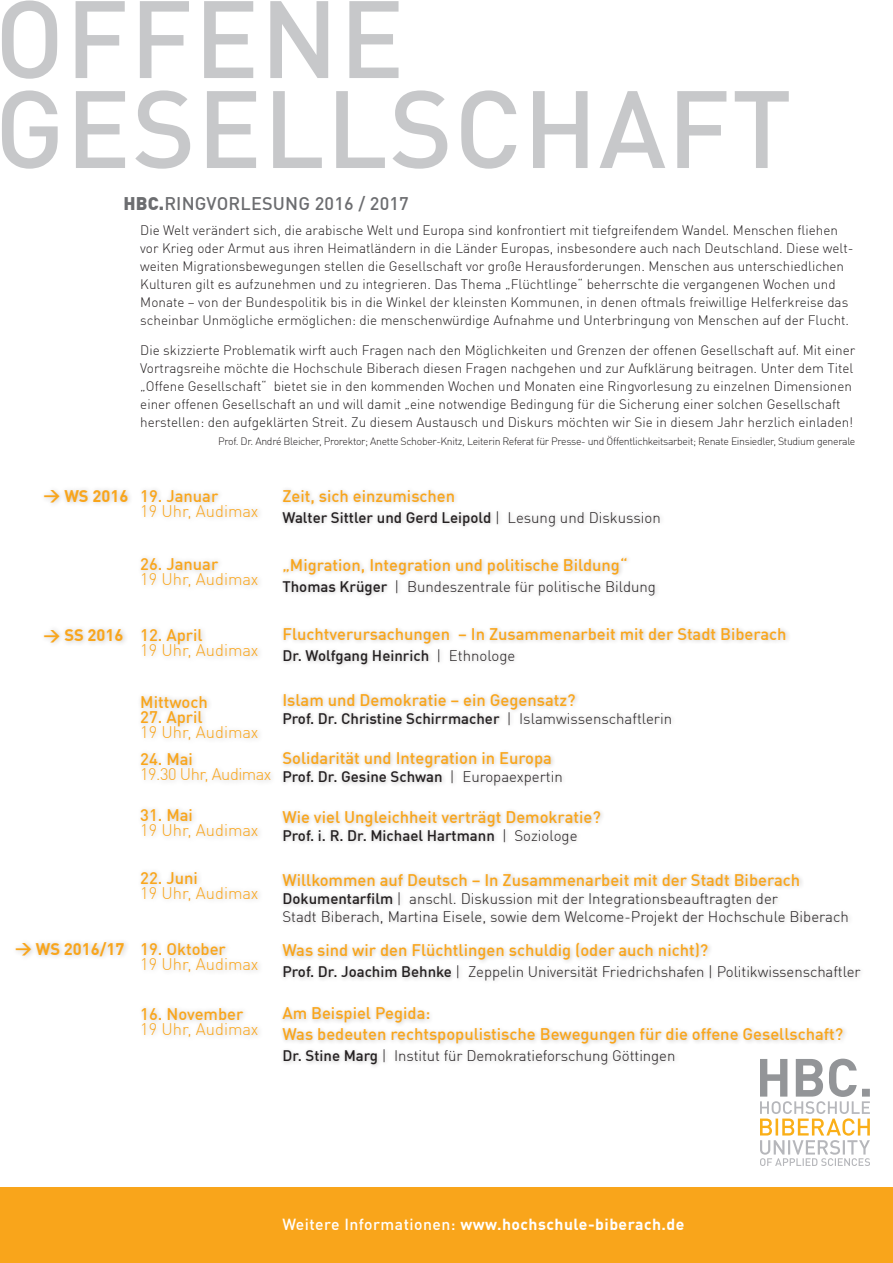
<style>
.page{position:relative;width:893px;height:1263px;background:#fff}
.page>*{position:absolute;margin:0;border:0;box-sizing:border-box;transform-origin:0 0}
.t1{font:500 108px/90px "DIN Offc";letter-spacing:.01em;color:#c7c8ca}
.t2{font:500 18px "DIN Offc";letter-spacing:.01em;color:#6c6d70}
.t3{font:500 16.5px/21px "DIN Offc";color:#f9a51b}
.t4{font:300 16.5px "DIN Offc";color:#f9a51b}
.t5{font:700 16.5px "DIN Offc";color:#f9a51b}
.t6{font:300 16.5px "DIN Offc";letter-spacing:-.03em;color:#f9a51b}
.t7{font:700 15.75px "DIN Offc";letter-spacing:.03em;color:#fff}
.t8{font:300 15px/18px "DIN Offc";color:#231f20}
.t9{font:500 15px "DIN Offc";color:#231f20}
.t10{font:300 13.5px/18px "DIN Offc";color:#231f20}
.t11{font:300 10.5px "DIN Offc";letter-spacing:-.03em;color:#231f20}
.s1{font-weight:900}
.s2{font-family:"DIN"}
.s3{font-weight:300}
.s4{font-weight:500}
</style>
<div class="page">
<div style="left:0;top:1188px;width:893px;height:75px;background:#f9a51b"></div>
<div style="left:138px;top:485px;width:126px;height:39px;background:#231f20;opacity:.25"></div>
<div style="left:137px;top:553px;width:127px;height:40px;background:#231f20;opacity:.25"></div>
<div style="left:138px;top:625px;width:126px;height:39px;background:#231f20;opacity:.25"></div>
<div style="left:279px;top:486px;width:586px;height:583px;background:#231f20;opacity:.25"></div>
<div style="left:40px;top:625px;width:89px;height:24px;background:#231f20;opacity:.25"></div>
<div style="left:40px;top:485px;width:94px;height:24px;background:#231f20;opacity:.25"></div>
<div style="left:12px;top:937px;width:118px;height:25px;background:#231f20;opacity:.25"></div>
<div style="left:137px;top:691px;width:127px;height:55px;background:#231f20;opacity:.25"></div>
<div style="left:137px;top:749px;width:140px;height:39px;background:#231f20;opacity:.25"></div>
<div style="left:137px;top:805px;width:127px;height:39px;background:#fbfbfb"></div>
<svg style="left:760px;top:1059px;width:110px;height:107px"></svg>
<div style="left:137px;top:867px;width:127px;height:39px;background:#231f20;opacity:.25"></div>
<div style="left:138px;top:938px;width:126px;height:39px;background:#231f20;opacity:.25"></div>
<div style="left:138px;top:1004px;width:126px;height:39px;background:#231f20;opacity:.25"></div>
<h1 class="t1" style="left:-5px;top:-10px;width:799px">OFFENE<br>GESELLSCHAFT</h1>
<h2 class="t2" style="left:123px;top:192px;width:287px"><span class="s1">HBC.</span>RINGVORLESUNG 2016 / 2017</h2>
<p class="t10" style="left:140px;top:221px;width:715px">Die Welt verändert sich, die arabische Welt und Europa sind konfrontiert mit tiefgreifendem Wandel. Menschen fliehen vor Krieg oder Armut aus ihren Heimatländern in die Länder Europas, insbesondere auch nach Deutschland. Diese welt&shy;weiten Migrationsbewegungen stellen die Gesellschaft vor große Herausforderungen. Menschen aus unterschiedlichen Kulturen gilt es aufzunehmen und zu integrieren. Das Thema „Flüchtlinge“ beherrschte die vergangenen Wochen und Monate – von der Bundespolitik bis in die Winkel der kleinsten Kommunen, in denen oftmals freiwillige Helferkreise das scheinbar Unmögliche ermöglichen: die menschenwürdige Aufnahme und Unterbringung von Menschen auf der Flucht.</p>
<p class="t10" style="left:140px;top:341px;width:717px">Die skizzierte Problematik wirft auch Fragen nach den Möglichkeiten und Grenzen der offenen Gesellschaft auf. Mit einer Vortragsreihe möchte die Hochschule Biberach diesen Fragen nachgehen und zur Aufklärung beitragen. Unter dem Titel „Offene Gesellschaft“ bietet sie in den kommenden Wochen und Monaten eine Ringvorlesung zu einzelnen Dimensionen einer offenen Gesellschaft an und will damit „eine notwendige Bedingung für die Sicherung einer solchen Gesellschaft herstellen: den aufgeklärten Streit. Zu diesem Austausch und Diskurs möchten wir Sie in diesem Jahr herzlich einladen!</p>
<p class="t11" style="left:218px;top:435px;width:639px">Prof. Dr. André Bleicher, Prorektor; Anette Schober-Knitz, Leiterin Referat für Presse- und Öffentlichkeitsarbeit; Renate Einsiedler, Studium generale</p>
<p class="t5" style="left:44px;top:485px;width:86px"><span class="s2">&gt;</span> WS 2016</p>
<p class="t5" style="left:44px;top:624px;width:81px"><span class="s2">&gt;</span> SS 2016</p>
<p class="t5" style="left:15px;top:938px;width:111px"><span class="s2">&gt;</span> WS 2016/17</p>
<p class="t3" style="left:140px;top:485px;width:79px">19. Januar</p>
<p class="t4" style="left:140px;top:500px;width:120px">19 Uhr, Audimax</p>
<p class="t3" style="left:140px;top:553px;width:79px">26. Januar</p>
<p class="t4" style="left:140px;top:569px;width:120px">19 Uhr, Audimax</p>
<p class="t3" style="left:140px;top:624px;width:64px">12. April</p>
<p class="t4" style="left:140px;top:640px;width:120px">19 Uhr, Audimax</p>
<p class="t3" style="left:140px;top:691px;width:69px">Mittwoch</p>
<p class="t3" style="left:140px;top:706px;width:64px">27. April</p>
<p class="t4" style="left:140px;top:722px;width:120px">19 Uhr, Audimax</p>
<p class="t3" style="left:140px;top:748px;width:54px">24. Mai</p>
<p class="t6" style="left:140px;top:764px;width:133px">19.30 Uhr, Audimax</p>
<p class="t3" style="left:140px;top:804px;width:54px">31. Mai</p>
<p class="t4" style="left:140px;top:820px;width:120px">19 Uhr, Audimax</p>
<p class="t3" style="left:140px;top:867px;width:59px">22. Juni</p>
<p class="t4" style="left:140px;top:882px;width:120px">19 Uhr, Audimax</p>
<p class="t3" style="left:140px;top:937px;width:87px">19. Oktober</p>
<p class="t4" style="left:140px;top:953px;width:120px">19 Uhr, Audimax</p>
<p class="t3" style="left:140px;top:1003px;width:104px">16. November</p>
<p class="t4" style="left:140px;top:1019px;width:120px">19 Uhr, Audimax</p>
<p class="t3" style="left:282px;top:485px;width:174px">Zeit, sich einzumischen</p>
<p class="t9" style="left:282px;top:508px;width:380px">Walter Sittler und Gerd Leipold <span class="s3">| Lesung und Diskussion</span></p>
<p class="t3" style="left:282px;top:554px;width:347px">„Migration, Integration und politische Bildung“</p>
<p class="t8" style="left:282px;top:577px;width:375px"><span class="s4">Thomas Krüger</span> | Bundeszentrale für politische Bildung</p>
<p class="t3" style="left:282px;top:623px;width:506px">Fluchtverursachungen – In Zusammenarbeit mit der Stadt Biberach</p>
<p class="t9" style="left:282px;top:646px;width:234px">Dr. Wolfgang Heinrich <span class="s3">| Ethnologe</span></p>
<p class="t3" style="left:282px;top:689px;width:295px">Islam und Demokratie – ein Gegensatz?</p>
<p class="t9" style="left:282px;top:709px;width:391px">Prof. Dr. Christine Schirrmacher <span class="s3">| Islamwissenschaftlerin</span></p>
<p class="t3" style="left:282px;top:747px;width:271px">Solidarität und Integration in Europa</p>
<p class="t9" style="left:282px;top:767px;width:282px">Prof. Dr. Gesine Schwan <span class="s3">| Europaexpertin</span></p>
<p class="t3" style="left:282px;top:806px;width:320px">Wie viel Ungleichheit verträgt Demokratie?</p>
<p class="t9" style="left:282px;top:826px;width:297px">Prof. i. R. Dr. Michael Hartmann <span class="s3">| Soziologe</span></p>
<p class="t3" style="left:282px;top:869px;width:519px">Willkommen auf Deutsch – In Zusammenarbeit mit der Stadt Biberach</p>
<p class="t8" style="left:282px;top:889px;width:568px"><span class="s4">Dokumentarfilm</span> | anschl. Diskussion mit der Integrationsbeauftragten der<br>Stadt Biberach, Martina Eisele, sowie dem Welcome-Projekt der Hochschule Biberach</p>
<p class="t3" style="left:282px;top:939px;width:427px">Was sind wir den Flüchtlingen schuldig (oder auch nicht)?</p>
<p class="t8" style="left:282px;top:963px;width:580px"><span class="s4">Prof. Dr. Joachim Behnke</span> | Zeppelin Universität Friedrichshafen | Politikwissenschaftler</p>
<p class="t3" style="left:282px;top:1002px;width:562px">Am Beispiel Pegida:<br>Was bedeuten rechtspopulistische Bewegungen für die offene Gesellschaft?</p>
<p class="t8" style="left:282px;top:1047px;width:395px"><span class="s4">Dr. Stine Marg</span> | Institut für Demokratieforschung Göttingen</p>
<p class="t7" style="left:282px;top:1214px;width:404px"><span class="s4">Weitere Informationen:</span> www.hochschule-biberach.de</p>
</div>
